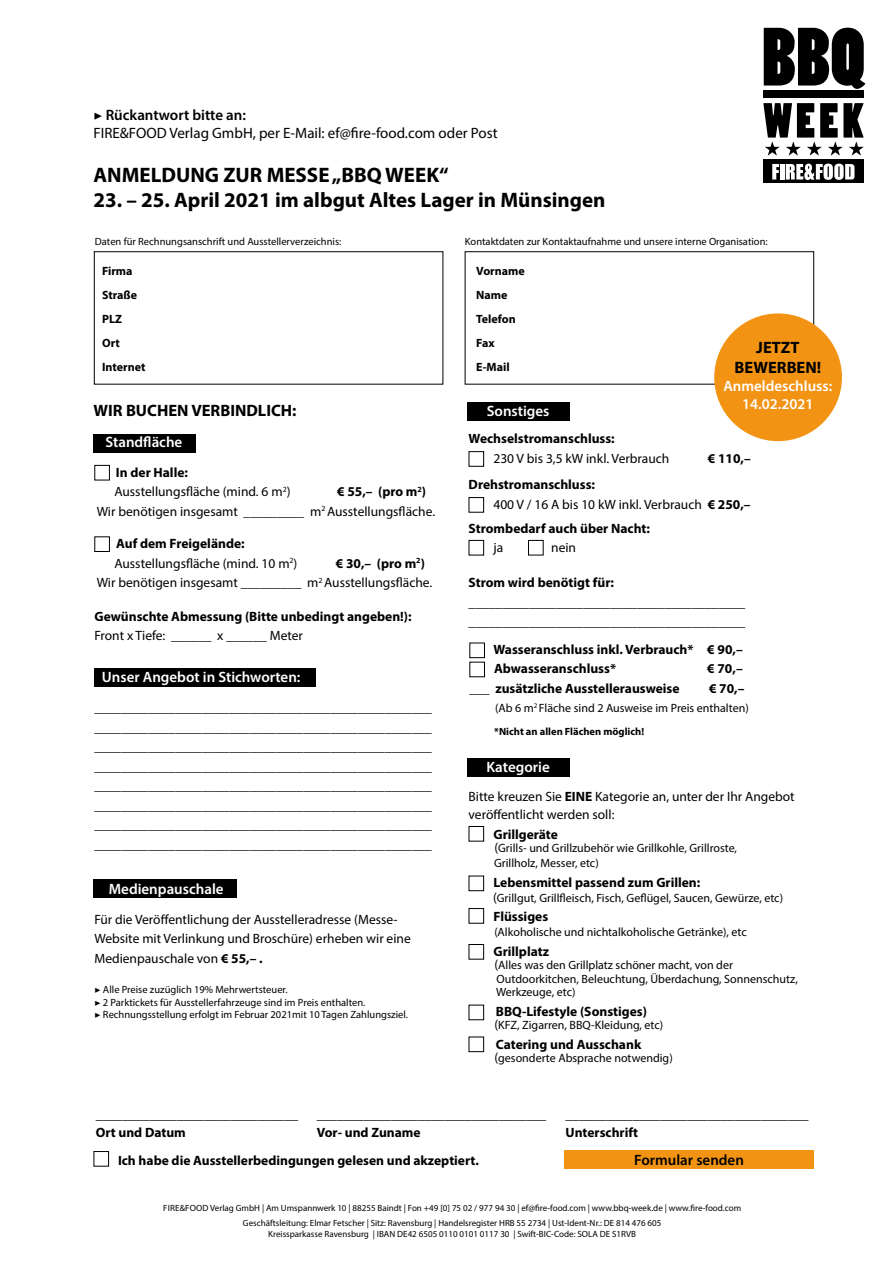
<style>
.page{position:relative;width:893px;height:1263px;background:#fff}
.page>*{position:absolute;margin:0;border:0;box-sizing:border-box;transform-origin:0 0}
.t1{font:700 21px "Myriad Pro";color:#000}
.t2{font:700 16.5px/20.1px "Myriad Pro";color:#000;text-align:center}
.t3{font:600 15px "Myriad Pro";color:#fff}
.t4{font:15px/18px "Myriad Pro";color:#000}
.t5{font:600 15px "Myriad Pro";color:#000}
.t6{font:13.5px/19.5px "Myriad Pro";color:#000}
.t7{font:700 13.5px/19.5px "Myriad Pro";color:#000}
.t8{font:12px/13.5px "Myriad Pro";color:#000}
.t9{font:700 12px/24px "Myriad Pro";color:#000}
.t10{font:10.5px/12.6px "Myriad Pro";color:#000}
.t11{font:700 10.5px "Myriad Pro";color:#000}
.t12{font:9px/15.3px "Myriad Pro";color:#000;text-align:center}
.s1{font-family:"Minion Pro"}
.s2{font-weight:600}
.s3{font-weight:700}
.s4{font-weight:400}
.s5{font-size:13.5px}
</style>
<div class="page">
<div style="left:468px;top:402px;width:102px;height:19px;background:#000"></div>
<div style="left:468px;top:758px;width:102px;height:18px;background:#000"></div>
<div style="left:94px;top:879px;width:143px;height:19px;background:#000"></div>
<div style="left:564px;top:1150px;width:250px;height:19px;background:#f39313"></div>
<div style="left:94px;top:669px;width:221px;height:18px;background:#000"></div>
<div style="left:469px;top:643px;width:16px;height:15px;border:1px solid #000"></div>
<div style="left:94px;top:1151px;width:15px;height:15px;border:1px solid #000"></div>
<div style="left:469px;top:451px;width:15px;height:16px;border:1px solid #000"></div>
<div style="left:469px;top:826px;width:15px;height:15px;border:1px solid #000"></div>
<div style="left:469px;top:876px;width:15px;height:15px;border:1px solid #000"></div>
<div style="left:469px;top:908px;width:15px;height:15px;border:1px solid #000"></div>
<div style="left:469px;top:944px;width:15px;height:15px;border:1px solid #000"></div>
<div style="left:469px;top:1005px;width:15px;height:15px;border:1px solid #000"></div>
<div style="left:469px;top:1036px;width:15px;height:16px;border:1px solid #000"></div>
<div style="left:469px;top:497px;width:15px;height:16px;border:1px solid #000"></div>
<div style="left:469px;top:540px;width:15px;height:15px;border:1px solid #000"></div>
<div style="left:528px;top:540px;width:16px;height:15px;border:1px solid #000"></div>
<div style="left:469px;top:662px;width:16px;height:15px;border:1px solid #000"></div>
<div style="left:714px;top:313px;width:128px;height:128px;background:#f39313;border-radius:50%"></div>
<div style="left:94px;top:434px;width:102px;height:18px;background:#000"></div>
<div style="left:94px;top:465px;width:16px;height:15px;border:1px solid #000"></div>
<div style="left:94px;top:536px;width:16px;height:16px;border:1px solid #000"></div>
<svg style="left:764px;top:28px;width:101px;height:61px"></svg>
<svg style="left:763px;top:103px;width:101px;height:53px"></svg>
<div style="left:763px;top:159px;width:100px;height:24px;background:#000"></div>
<svg style="left:772px;top:164px;width:7px;height:15px"></svg>
<hr style="left:780px;top:164px;width:4px;height:15px;background:#fff">
<svg style="left:786px;top:164px;width:68px;height:16px"></svg>
<div style="left:764px;top:91px;width:100px;height:7px;background:#000"></div>
<p class="t4" style="left:94px;top:106px;width:406px"><span class="s1">▶</span> <span class="s2">Rückantwort bitte an:<br></span>FIRE&amp;FOOD Verlag GmbH, per E-Mail: ef@fire-food.com oder Post</p>
<h1 class="t1" style="left:94px;top:161px;width:357px">ANMELDUNG ZUR MESSE „BBQ WEEK“</h1>
<h1 class="t1" style="left:94px;top:186px;width:514px">23. – 25. April 2021 im albgut Altes Lager in Münsingen</h1>
<p class="t10" style="left:95px;top:235px;width:248px">Daten für Rechnungsanschrift und Ausstellerverzeichnis:</p>
<p class="t9" style="left:102px;top:258px;width:45px">Firma<br>Straße<br>PLZ<br>Ort<br>Internet</p>
<p class="t2" style="left:94px;top:400px;width:205px">WIR BUCHEN VERBINDLICH:</p>
<p class="t3" style="left:105px;top:433px;width:78px">Standfläche</p>
<p class="t6" style="left:114px;top:462px;width:178px"><span class="s3">In der Halle:<br></span>Ausstellungsfläche (mind. 6 m<sup>2</sup>)</p>
<p class="t6" style="left:97px;top:482px;width:340px;text-indent:240px"><span class="s3">€ 55,– (pro m</span><sup>2</sup><span class="s3">)<br></span>Wir benötigen insgesamt _________ m<sup>2</sup> Ausstellungsfläche.</p>
<p class="t6" style="left:114px;top:534px;width:185px"><span class="s3">Auf dem Freigelände:<br></span>Ausstellungsfläche (mind. 10 m<sup>2</sup>)</p>
<p class="t6" style="left:97px;top:553px;width:337px;text-indent:239px"><span class="s3">€ 30,– (pro m</span><sup>2</sup><span class="s3">)<br></span>Wir benötigen insgesamt _________ m<sup>2</sup> Ausstellungsfläche.</p>
<p class="t7" style="left:94px;top:606px;width:319px">Gewünschte Abmessung (Bitte unbedingt angeben!):</p>
<p class="t6" style="left:94px;top:625px;width:210px">Front x Tiefe: ______ x ______ Meter</p>
<p class="t3" style="left:102px;top:667px;width:200px">Unser Angebot in Stichworten:</p>
<p class="t6" style="left:94px;top:698px;width:339px;text-align:justify">__________________________________________________ __________________________________________________ __________________________________________________ __________________________________________________ __________________________________________________ __________________________________________________ __________________________________________________ __________________________________________________</p>
<p class="t3" style="left:109px;top:879px;width:116px">Medienpauschale</p>
<p class="t6" style="left:94px;top:909px;width:318px">Für die Veröffentlichung der Ausstelleradresse (Messe-<br>Website mit Verlinkung und Broschüre) erheben wir eine<br>Medienpauschale von <span class="s3">€ 55,– .</span></p>
<p class="t10" style="left:94px;top:983px;width:315px"><span class="s1">▶</span> Alle Preise zuzüglich 19% Mehrwertsteuer.<br><span class="s1">▶</span> 2 Parktickets für Ausstellerfahrzeuge sind im Preis enthalten.<br><span class="s1">▶</span> Rechnungsstellung erfolgt im Februar 2021mit 10 Tagen Zahlungsziel.</p>
<p class="t10" style="left:465px;top:235px;width:304px">Kontaktdaten zur Kontaktaufnahme und unsere interne Organisation:</p>
<p class="t9" style="left:476px;top:258px;width:50px">Vorname<br>Name<br>Telefon<br>Fax<br>E-Mail</p>
<p class="t3" style="left:487px;top:401px;width:64px">Sonstiges</p>
<p class="t2" style="left:734px;top:337px;width:88px">JETZT<br>BEWERBEN!</p>
<p class="t3" style="left:723px;top:376px;width:110px">Anmeldeschluss:</p>
<p class="t3" style="left:742px;top:394px;width:73px">14.02.2021</p>
<p class="t7" style="left:469px;top:428px;width:148px">Wechselstromanschluss:</p>
<p class="t6" style="left:493px;top:448px;width:177px">230 V bis 3,5 kW inkl. Verbrauch</p>
<p class="t7" style="left:708px;top:448px;width:44px">€ 110,–</p>
<p class="t6" style="left:493px;top:474px;width:259px;text-indent:-25px"><span class="s3">Drehstromanschluss:<br></span>400 V / 16 A bis 10 kW inkl. Verbrauch <span class="s3">€ 250,–</span></p>
<p class="t7" style="left:469px;top:518px;width:183px">Strombedarf auch über Nacht:</p>
<p class="t6" style="left:493px;top:538px;width:11px">ja</p>
<p class="t6" style="left:551px;top:538px;width:26px">nein</p>
<p class="t7" style="left:469px;top:572px;width:147px">Strom wird benötigt für:</p>
<p class="t6" style="left:469px;top:592px;width:278px">_________________________________________ _________________________________________</p>
<p class="t7" style="left:493px;top:639px;width:251px">Wasseranschluss inkl. Verbrauch* € 90,–<br>Abwasseranschluss*</p>
<p class="t7" style="left:707px;top:659px;width:37px">€ 70,–</p>
<p class="t7" style="left:469px;top:678px;width:212px"><span class="s4">___</span> zusätzliche Ausstellerausweise</p>
<p class="t7" style="left:709px;top:678px;width:37px">€ 70,–</p>
<p class="t8" style="left:495px;top:701px;width:255px">(Ab 6 m<sup>2</sup> Fläche sind 2 Ausweise im Preis enthalten)</p>
<p class="t11" style="left:494px;top:725px;width:151px">*Nicht an allen Flächen möglich!</p>
<p class="t3" style="left:486px;top:757px;width:65px">Kategorie</p>
<p class="t6" style="left:469px;top:788px;width:328px;line-height:18px">Bitte kreuzen Sie <span class="s3">EINE</span> Kategorie an, unter der Ihr Angebot veröffentlicht werden soll:</p>
<p class="t7" style="left:493px;top:824px;width:66px">Grillgeräte</p>
<p class="t8" style="left:494px;top:841px;width:244px;line-height:15px"><span class="s5">(</span>Grills- und Grillzubehör wie Grillkohle, Grillroste,<br>Grillholz, Messer, etc)</p>
<p class="t7" style="left:493px;top:872px;width:208px">Lebensmittel passend zum Grillen:</p>
<p class="t8" style="left:493px;top:891px;width:292px"><span class="s5">(</span>Grillgut, Grillfleisch, Fisch, Geflügel, Saucen, Gewürze, etc)</p>
<p class="t7" style="left:493px;top:907px;width:56px">Flüssiges</p>
<p class="t8" style="left:494px;top:925px;width:254px">(Alkoholische und nichtalkoholische Getränke), etc</p>
<p class="t7" style="left:493px;top:941px;width:57px">Grillplatz</p>
<p class="t8" style="left:494px;top:958px;width:305px"><span class="s5">(</span>Alles was den Grillplatz schöner macht, von der<br>Outdoorkitchen, Beleuchtung, Überdachung, Sonnenschutz,<br>Werkzeuge, etc)</p>
<p class="t7" style="left:496px;top:1001px;width:153px">BBQ-Lifestyle (Sonstiges)</p>
<p class="t8" style="left:494px;top:1018px;width:170px"><span class="s5">(</span>KFZ, Zigarren, BBQ-Kleidung, etc)</p>
<p class="t7" style="left:496px;top:1034px;width:147px">Catering und Ausschank</p>
<p class="t8" style="left:494px;top:1051px;width:180px"><span class="s5">(</span>gesonderte Absprache notwendig)</p>
<p class="t6" style="left:96px;top:1104px;width:204px">______________________________</p>
<p class="t7" style="left:96px;top:1122px;width:92px">Ort und Datum</p>
<p class="t6" style="left:317px;top:1104px;width:231px">__________________________________</p>
<p class="t7" style="left:317px;top:1122px;width:105px">Vor- und Zuname</p>
<p class="t6" style="left:566px;top:1104px;width:245px">____________________________________</p>
<p class="t7" style="left:566px;top:1122px;width:74px">Unterschrift</p>
<p class="t7" style="left:118px;top:1150px;width:362px">Ich habe die Ausstellerbedingungen gelesen und akzeptiert.</p>
<p class="t5" style="left:634px;top:1150px;width:111px">Formular senden</p>
<p class="t12" style="left:163px;top:1200px;width:579px">FIRE&amp;FOOD Verlag GmbH | Am Umspannwerk 10 | 88255 Baindt | Fon +49 [0] 75 02 / 977 94 30 | ef@fire-food.com | www.bbq-week.de | www.fire-food.com<br>Geschäftsleitung: Elmar Fetscher | Sitz: Ravensburg | Handelsregister HRB 55 2734 | Ust-Ident-Nr.: DE 814 476 605</p>
<p class="t12" style="left:268px;top:1226px;width:369px">Kreissparkasse Ravensburg | IBAN DE42 6505 0110 0101 0117 30 | Swift-BIC-Code: SOLA DE S1RVB</p>
</div>
